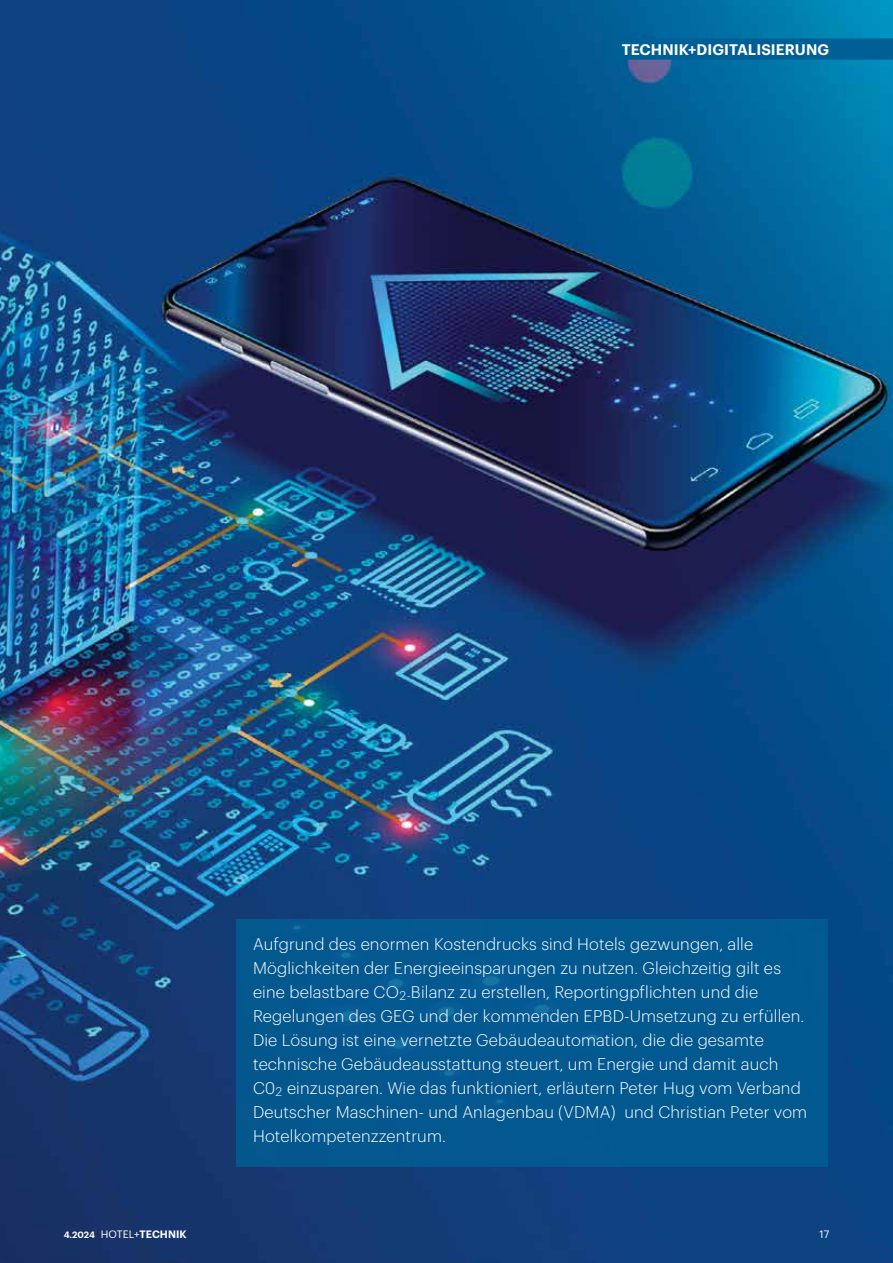
<style>
.page{position:relative;width:893px;height:1263px;background:#fff}
.page>*{position:absolute;margin:0;border:0;box-sizing:border-box;transform-origin:0 0}
.t1{font:300 16.5px/24px "Graphik";letter-spacing:.01em;color:#fff}
.t2{font:600 15px "Graphik";letter-spacing:.005em;color:#fff}
.t3{font:600 10.5px "Graphik";letter-spacing:.005em;color:#fff}
.t4{font:10.5px "Graphik";color:#fff}
.s1{font-size:9px}
.s2{font-weight:400}
</style>
<div class="page">
<img style="left:0;top:0;width:893px;height:1263px">
<div style="left:613px;top:38px;width:280px;height:22px;background:#005f94"></div>
<div style="left:236px;top:919px;width:591px;height:247px;background:#005f94"></div>
<p class="t2" style="left:622px;top:38px;width:209px">TECHNIK+DIGITALISIERUNG</p>
<p class="t1" style="left:253px;top:931px;width:556px">Aufgrund des enormen Kostendrucks sind Hotels gezwungen, alle Möglichkeiten der Energieeinsparungen zu nutzen. Gleichzeitig gilt es eine belastbare CO<sub>2-</sub>Bilanz zu erstellen, Reportingpflichten und die Regelungen des GEG und der kommenden EPBD-Umsetzung zu erfüllen.<br>Die Lösung ist eine vernetzte Gebäudeautomation, die die gesamte technische Gebäudeausstattung steuert, um Energie und damit auch C0<sub>2</sub> einzusparen. Wie das funktioniert, erläutern Peter Hug vom Verband Deutscher Maschinen- und Anlagenbau (VDMA) und Christian Peter vom Hotelkompetenzzentrum.</p>
<p class="t3" style="left:64px;top:1226px;width:124px"><span class="s1">4.2024</span> <span class="s2">HOTEL+</span>TECHNIK</p>
<p class="t4" style="left:819px;top:1226px;width:11px">17</p>
</div>
